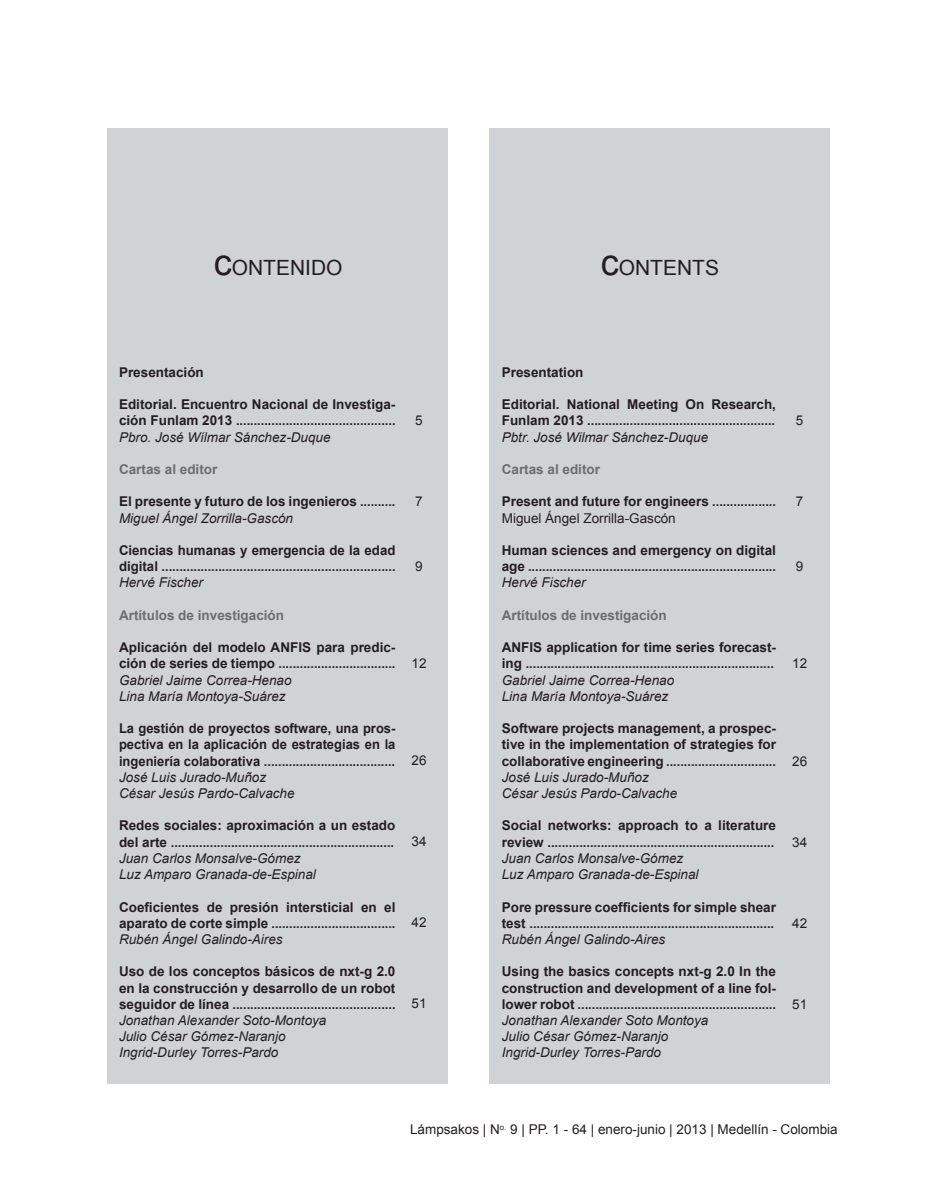
<style>
.page{position:relative;width:944px;height:1191px;background:#fff}
.page>*{position:absolute;margin:0;border:0;box-sizing:border-box;transform-origin:0 0}
.t1{font:21px "Arial";color:#231f20}
.t2{font:700 13.5px/16.2px "Arial";color:#231f20}
.t3{font:italic 13.5px/16.2px "Arial";color:#231f20}
.t4{font:13.5px "Arial";color:#231f20}
.t5{font:700 13.5px "Arial";color:#6c6d70}
.t6{font:700 13.5px/16.2px "Arial";color:#231f20;scale:.96 1}
.t7{font:700 12.75px "Arial";color:#231f20}
.s1{font-size:36px}
.s2{font-size:13.5px}
.s3{font-size:12.75px}
.s4{font-weight:400;font-style:italic}
.s5{font-weight:400}
</style>
<div class="page">
<div style="left:107px;top:128px;width:340px;height:956px;background:#d1d2d4"></div>
<div style="left:489px;top:128px;width:340px;height:956px;background:#d1d2d4"></div>
<h1 class="t1" style="left:214px;top:254px;width:130px"><span class="s1">c</span>ONTENIDO</h1>
<h1 class="t1" style="left:601px;top:254px;width:120px"><span class="s1">c</span>ONTENTS</h1>
<p class="t2" style="left:119px;top:364px;width:86px">Presentación</p>
<p class="t2" style="left:119px;top:397px;width:278px">Editorial. Encuentro Nacional de Investiga-</p>
<p class="t7" style="left:119px;top:412px;width:278px"><span class="s2">ción Funlam 2013</span> .............................................</p>
<p class="t3" style="left:119px;top:429px;width:213px">Pbro. José Wílmar Sánchez-Duque</p>
<p class="t5" style="left:119px;top:460px;width:100px">Cartas al editor</p>
<p class="t2" style="left:119px;top:494px;width:278px">El presente y futuro de los ingenieros <span class="s3">..........<br></span><span class="s4">Miguel Ángel Zorrilla-Gascón</span></p>
<p class="t2" style="left:119px;top:542px;width:278px">Ciencias humanas y emergencia de la edad</p>
<p class="t7" style="left:119px;top:558px;width:278px"><span class="s2">digital</span> ..................................................................</p>
<p class="t3" style="left:119px;top:575px;width:86px">Hervé Fischer</p>
<p class="t5" style="left:119px;top:606px;width:167px">Artítulos de investigación</p>
<p class="t2" style="left:119px;top:640px;width:278px">Aplicación del modelo ANFIS para predic-</p>
<p class="t7" style="left:119px;top:655px;width:278px"><span class="s2">ción de series de tiempo</span> .................................</p>
<p class="t3" style="left:119px;top:672px;width:174px">Gabriel Jaime Correa-Henao<br>Lina María Montoya-Suárez</p>
<p class="t6" style="left:119px;top:721px;width:289px">La gestión de proyectos software, una pros&shy;pectiva en la aplicación de estrategias en la</p>
<p class="t7" style="left:119px;top:752px;width:278px"><span class="s2">ingeniería colaborativa</span> .....................................</p>
<p class="t3" style="left:119px;top:769px;width:177px">José Luis Jurado-Muñoz<br>César Jesús Pardo-Calvache</p>
<p class="t2" style="left:119px;top:818px;width:278px">Redes sociales: aproximación a un estado</p>
<p class="t7" style="left:119px;top:833px;width:277px"><span class="s2">del arte</span> ...............................................................</p>
<p class="t3" style="left:119px;top:850px;width:198px">Juan Carlos Monsalve-Gómez<br>Luz Amparo Granada-de-Espinal</p>
<p class="t2" style="left:119px;top:899px;width:278px">Coeficientes de presión intersticial en el</p>
<p class="t7" style="left:119px;top:914px;width:278px"><span class="s2">aparato de corte simple</span> ...................................</p>
<p class="t3" style="left:119px;top:931px;width:165px">Rubén Ángel Galindo-Aires</p>
<p class="t2" style="left:119px;top:964px;width:278px">Uso de los conceptos básicos de nxt-g 2.0 en la construcción y desarrollo de un robot</p>
<p class="t7" style="left:119px;top:995px;width:278px"><span class="s2">seguidor de línea</span> ..............................................</p>
<p class="t3" style="left:119px;top:1012px;width:209px">Jonathan Alexander Soto-Montoya<br>Julio César Gómez-Naranjo<br>Ingrid-Durley Torres-Pardo</p>
<p class="t4" style="left:415px;top:411px;width:9px">5</p>
<p class="t4" style="left:415px;top:492px;width:9px">7</p>
<p class="t4" style="left:415px;top:557px;width:9px">9</p>
<p class="t4" style="left:412px;top:654px;width:17px">12</p>
<p class="t4" style="left:412px;top:751px;width:17px">26</p>
<p class="t4" style="left:412px;top:832px;width:17px">34</p>
<p class="t4" style="left:412px;top:913px;width:17px">42</p>
<p class="t4" style="left:412px;top:994px;width:17px">51</p>
<p class="t2" style="left:502px;top:364px;width:83px">Presentation</p>
<p class="t2" style="left:502px;top:397px;width:276px">Editorial. National Meeting On Research,</p>
<p class="t7" style="left:502px;top:412px;width:275px"><span class="s2">Funlam 2013</span> .....................................................</p>
<p class="t3" style="left:502px;top:429px;width:208px">Pbtr. José Wilmar Sánchez-Duque</p>
<p class="t5" style="left:502px;top:460px;width:100px">Cartas al editor</p>
<p class="t2" style="left:502px;top:494px;width:276px">Present and future for engineers <span class="s3">..................<br></span><span class="s5">Miguel Ángel Zorrilla-Gascón</span></p>
<p class="t2" style="left:502px;top:542px;width:276px">Human sciences and emergency on digital</p>
<p class="t7" style="left:502px;top:558px;width:276px"><span class="s2">age</span> ......................................................................</p>
<p class="t3" style="left:502px;top:575px;width:86px">Hervé Fischer</p>
<p class="t5" style="left:502px;top:606px;width:167px">Artítulos de investigación</p>
<p class="t2" style="left:502px;top:640px;width:276px">ANFIS application for time series forecast-</p>
<p class="t7" style="left:502px;top:655px;width:274px"><span class="s2">ing</span> ......................................................................</p>
<p class="t3" style="left:502px;top:672px;width:174px">Gabriel Jaime Correa-Henao<br>Lina María Montoya-Suárez</p>
<p class="t2" style="left:502px;top:721px;width:276px">Software projects management, a prospec&shy;tive in the implementation of strategies for</p>
<p class="t7" style="left:502px;top:752px;width:276px"><span class="s2">collaborative engineering</span> ...............................</p>
<p class="t3" style="left:502px;top:769px;width:177px">José Luis Jurado-Muñoz<br>César Jesús Pardo-Calvache</p>
<p class="t2" style="left:502px;top:818px;width:276px">Social networks: approach to a literature</p>
<p class="t7" style="left:502px;top:833px;width:274px"><span class="s2">review</span> ................................................................</p>
<p class="t3" style="left:502px;top:850px;width:198px">Juan Carlos Monsalve-Gómez<br>Luz Amparo Granada-de-Espinal</p>
<p class="t2" style="left:502px;top:899px;width:276px">Pore pressure coefficients for simple shear</p>
<p class="t7" style="left:502px;top:914px;width:274px"><span class="s2">test</span> .....................................................................</p>
<p class="t3" style="left:502px;top:931px;width:165px">Rubén Ángel Galindo-Aires</p>
<p class="t2" style="left:502px;top:964px;width:276px">Using the basics concepts nxt-g 2.0 In the construction and development of a line fol-</p>
<p class="t7" style="left:502px;top:995px;width:276px"><span class="s2">lower robot</span> ........................................................</p>
<p class="t3" style="left:502px;top:1012px;width:208px">Jonathan Alexander Soto Montoya<br>Julio César Gómez-Naranjo<br>Ingrid-Durley Torres-Pardo</p>
<p class="t4" style="left:796px;top:412px;width:9px">5</p>
<p class="t4" style="left:796px;top:493px;width:9px">7</p>
<p class="t4" style="left:796px;top:557px;width:9px">9</p>
<p class="t4" style="left:792px;top:655px;width:17px">12</p>
<p class="t4" style="left:792px;top:752px;width:17px">26</p>
<p class="t4" style="left:792px;top:833px;width:17px">34</p>
<p class="t4" style="left:792px;top:914px;width:17px">42</p>
<p class="t4" style="left:792px;top:995px;width:17px">51</p>
<p class="t4" style="left:410px;top:1120px;width:429px">Lámpsakos | N<sup>o.</sup> 9 | PP. 1 - 64 | enero-junio | 2013 | Medellín - Colombia</p>
</div>
